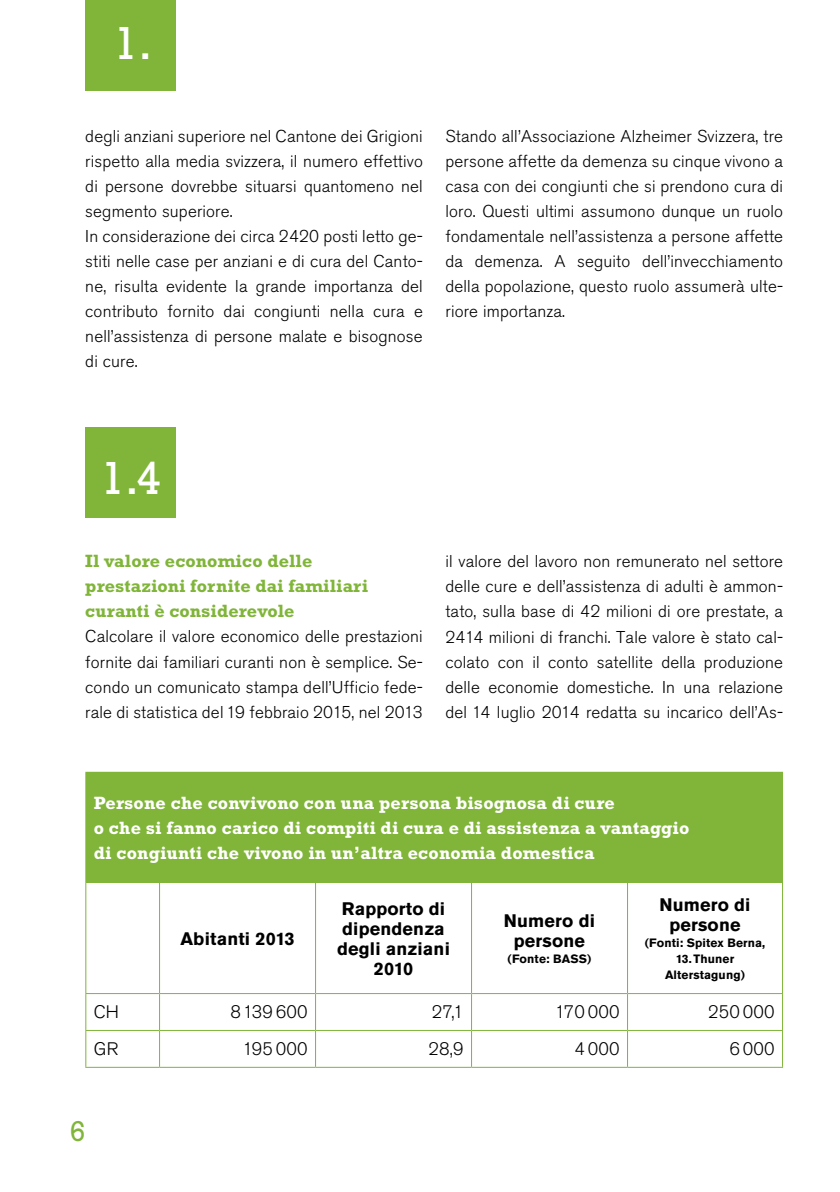
<style>
.page{position:relative;width:840px;height:1192px;background:#fff}
.page>*{position:absolute;margin:0;border:0;box-sizing:border-box;transform-origin:0 0}
.t1{font:47.2px "Rockwell Std";color:#fff}
.t2{font:29.2px "Rockwell Std";color:#80b539}
.t3{font:700 18px/25px "Rockwell Std";letter-spacing:.01em;color:#fff}
.t4{font:700 18px/20px "Akzidenz Grotesk BQ";letter-spacing:.01em;color:#000;text-align:center}
.t5{font:700 18px/25px "Rockwell Std";letter-spacing:.005em;color:#80b539}
.t6{font:300 18px "Akzidenz Grotesk BQ";letter-spacing:.01em;color:#000}
.t7{font:300 17px/25px "Akzidenz Grotesk BQ";letter-spacing:.01em;color:#000;text-align:justify}
.t8{font:700 12px/16px "Akzidenz Grotesk BQ";letter-spacing:.01em;color:#000;text-align:center}
</style>
<div class="page">
<div style="left:85px;top:0;width:91px;height:91px;background:#80b539"></div>
<div style="left:86px;top:772px;width:696px;height:110px;background:#80b539"></div>
<hr style="left:159px;top:882px;width:1px;height:110px;background:#80b539">
<hr style="left:315px;top:882px;width:1px;height:110px;background:#80b539">
<hr style="left:471px;top:882px;width:1px;height:110px;background:#80b539">
<hr style="left:627px;top:882px;width:1px;height:110px;background:#80b539">
<hr style="left:85px;top:992px;width:74px;height:1px;background:#80b539">
<hr style="left:159px;top:992px;width:156px;height:1px;background:#80b539">
<hr style="left:159px;top:993px;width:1px;height:36px;background:#80b539">
<hr style="left:315px;top:992px;width:156px;height:1px;background:#80b539">
<hr style="left:315px;top:993px;width:1px;height:36px;background:#80b539">
<hr style="left:471px;top:992px;width:156px;height:1px;background:#80b539">
<hr style="left:471px;top:993px;width:1px;height:36px;background:#80b539">
<hr style="left:627px;top:992px;width:156px;height:1px;background:#80b539">
<hr style="left:627px;top:993px;width:1px;height:36px;background:#80b539">
<hr style="left:85px;top:1029px;width:74px;height:1px;background:#80b539">
<hr style="left:159px;top:1029px;width:156px;height:1px;background:#80b539">
<hr style="left:159px;top:1030px;width:1px;height:36px;background:#80b539">
<hr style="left:315px;top:1029px;width:156px;height:1px;background:#80b539">
<hr style="left:315px;top:1030px;width:1px;height:36px;background:#80b539">
<hr style="left:471px;top:1029px;width:156px;height:1px;background:#80b539">
<hr style="left:471px;top:1030px;width:1px;height:36px;background:#80b539">
<hr style="left:627px;top:1029px;width:156px;height:1px;background:#80b539">
<hr style="left:627px;top:1030px;width:1px;height:36px;background:#80b539">
<hr style="left:85px;top:771px;width:74px;height:1px;background:#80b539">
<hr style="left:85px;top:772px;width:1px;height:110px;background:#80b539">
<hr style="left:159px;top:771px;width:156px;height:1px;background:#80b539">
<hr style="left:315px;top:771px;width:156px;height:1px;background:#80b539">
<hr style="left:471px;top:771px;width:156px;height:1px;background:#80b539">
<hr style="left:627px;top:771px;width:156px;height:1px;background:#80b539">
<hr style="left:782px;top:772px;width:1px;height:110px;background:#80b539">
<hr style="left:85px;top:882px;width:1px;height:110px;background:#80b539">
<hr style="left:782px;top:882px;width:1px;height:110px;background:#80b539">
<hr style="left:85px;top:993px;width:1px;height:36px;background:#80b539">
<hr style="left:782px;top:993px;width:1px;height:36px;background:#80b539">
<hr style="left:85px;top:1030px;width:1px;height:36px;background:#80b539">
<hr style="left:782px;top:1030px;width:1px;height:36px;background:#80b539">
<hr style="left:85px;top:1066px;width:74px;height:1px;background:#80b539">
<hr style="left:159px;top:1066px;width:156px;height:1px;background:#80b539">
<hr style="left:315px;top:1066px;width:156px;height:1px;background:#80b539">
<hr style="left:471px;top:1066px;width:156px;height:1px;background:#80b539">
<hr style="left:627px;top:1066px;width:156px;height:1px;background:#80b539">
<div style="left:85px;top:426px;width:91px;height:91px;background:#80b539"></div>
<h1 class="t1" style="left:113px;top:16px;width:41px">1.</h1>
<p class="t7" style="left:85px;top:124px;width:339px;text-align:left">degli anziani superiore nel Cantone dei Grigioni rispetto alla media svizzera, il numero effettivo di persone dovrebbe situarsi quantomeno nel segmento superiore.<br>In considerazione dei circa 2420 posti letto ge&shy;stiti nelle case per anziani e di cura del Canto&shy;ne, risulta evidente la grande importanza del contributo fornito dai congiunti nella cura e nell’assistenza di persone malate e bisognose di cure.</p>
<p class="t7" style="left:445px;top:124px;width:339px">Stando all’Associazione Alzheimer Svizzera, tre persone affette da demenza su cinque vivono a casa con dei congiunti che si prendono cura di loro. Questi ultimi assumono dunque un ruolo fondamentale nell’assistenza a persone affette da demenza. A seguito dell’invecchiamento della popolazione, questo ruolo assumerà ulte&shy;riore importanza.</p>
<h1 class="t1" style="left:100px;top:450px;width:64px">1.4</h1>
<p class="t5" style="left:85px;top:548px;width:284px">Il valore economico delle prestazioni fornite dai familiari curanti è considerevole</p>
<p class="t7" style="left:85px;top:624px;width:339px">Calcolare il valore economico delle prestazioni fornite dai familiari curanti non è semplice. Se&shy;condo un comunicato stampa dell’Ufficio fede&shy;rale di statistica del 19 febbraio 2015, nel 2013</p>
<p class="t7" style="left:445px;top:549px;width:339px">il valore del lavoro non remunerato nel settore delle cure e dell’assistenza di adulti è ammon&shy;tato, sulla base di 42 milioni di ore prestate, a 2414 milioni di franchi. Tale valore è stato cal&shy;colato con il conto satellite della produzione delle economie domestiche. In una relazione del 14 luglio 2014 redatta su incarico dell’As-</p>
<p class="t3" style="left:94px;top:789px;width:597px">Persone che convivono con una persona bisognosa di cure<br>o che si fanno carico di compiti di cura e di assistenza a vantaggio di congiunti che vivono in un’altra economia domestica</p>
<p class="t4" style="left:180px;top:928px;width:116px">Abitanti 2013</p>
<p class="t4" style="left:337px;top:898px;width:114px">Rapporto di dipendenza degli anziani<br>2010</p>
<p class="t4" style="left:504px;top:910px;width:93px">Numero di persone</p>
<p class="t8" style="left:507px;top:950px;width:85px">(Fonte: BASS)</p>
<p class="t4" style="left:659px;top:894px;width:93px">Numero di persone</p>
<p class="t8" style="left:644px;top:934px;width:122px">(Fonti: Spitex Berna,</p>
<p class="t8" style="left:665px;top:950px;width:81px">13. Thuner<br>Alterstagung)</p>
<p class="t6" style="left:94px;top:1001px;width:27px">CH</p>
<p class="t6" style="left:230px;top:1001px;width:79px">8139600</p>
<p class="t6" style="left:432px;top:1001px;width:33px">27,1</p>
<p class="t6" style="left:554px;top:1001px;width:66px">170000</p>
<p class="t6" style="left:708px;top:1001px;width:68px">250000</p>
<p class="t6" style="left:94px;top:1038px;width:26px">GR</p>
<p class="t6" style="left:242px;top:1038px;width:67px">195000</p>
<p class="t6" style="left:428px;top:1038px;width:37px">28,9</p>
<p class="t6" style="left:574px;top:1038px;width:46px">4000</p>
<p class="t6" style="left:729px;top:1038px;width:46px">6000</p>
<h2 class="t2" style="left:70px;top:1113px;width:17px">6</h2>
</div>
